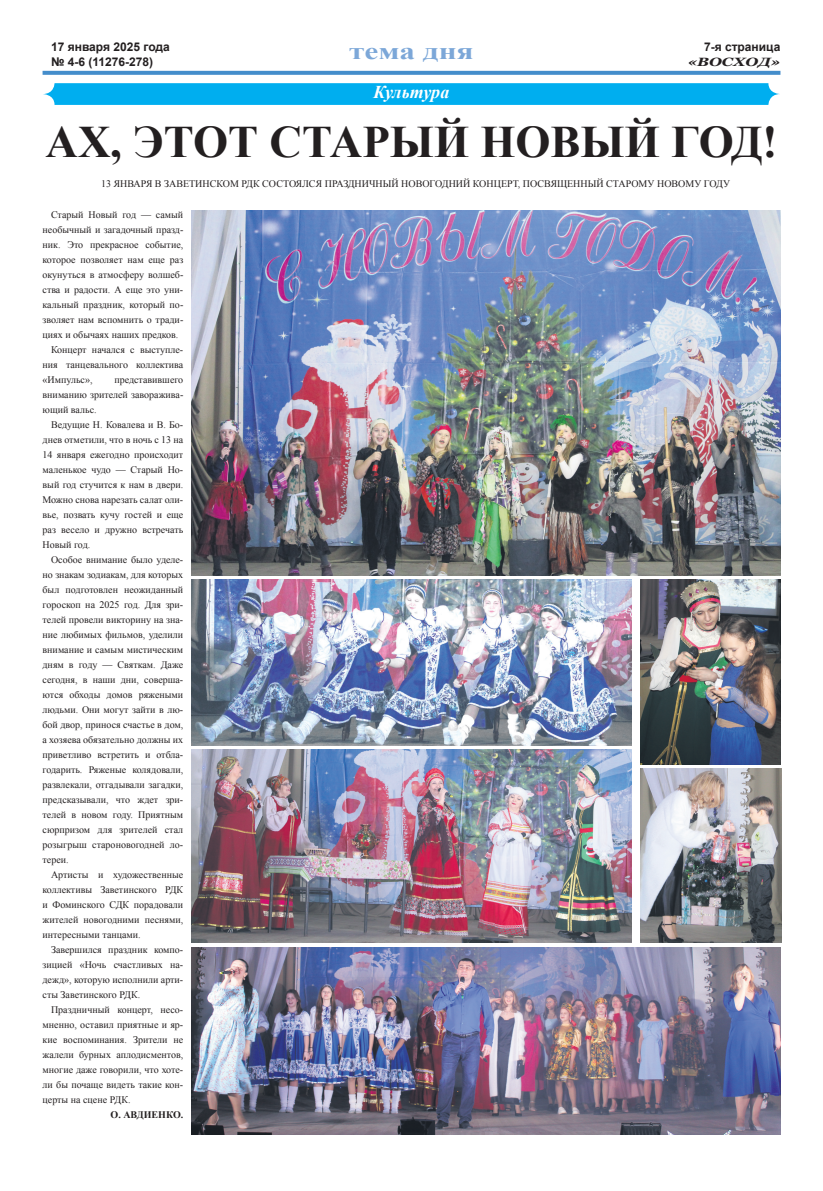
<style>
.page{position:relative;width:823px;height:1191px;background:#fff}
.page>*{position:absolute;margin:0;border:0;box-sizing:border-box;transform-origin:0 0}
.t1{font:700 45px "Times New Roman";color:#231f20}
.t2{font:700 24px "Times New Roman";color:#7ca7d8;scale:1.3 1}
.t3{font:italic 700 18px "Times New Roman";letter-spacing:-.015em;color:#fff}
.t4{font:700 12px/14.4px "Arial";color:#231f20}
.t5{font:italic 700 12px "Georgia";color:#231f20;scale:1.3 1}
.t6{font:10px/15px "Times New Roman";color:#231f20;text-align:justify}
.t7{font:700 10px "Times New Roman";color:#231f20}
</style>
<div class="page">
<svg style="left:43px;top:83px;width:737px;height:22px;background:#09b0ef"></svg>
<svg style="left:43px;top:71px;width:737px;height:4px;background:#4c91cd"></svg>
<img style="left:192px;top:211px;width:588px;height:365px">
<img style="left:192px;top:579px;width:438px;height:167px">
<img style="left:192px;top:749px;width:438px;height:193px">
<img style="left:192px;top:947px;width:588px;height:187px">
<img style="left:640px;top:579px;width:140px;height:185px">
<img style="left:640px;top:768px;width:140px;height:174px">
<p class="t4" style="left:51px;top:40px;width:120px">17 января 2025 года № 4-6 (11276-278)</p>
<p class="t4" style="left:703px;top:40px;width:78px">7-я страница</p>
<h2 class="t2" style="left:349px;top:34px;width:97px">тема дня</h2>
<p class="t5" style="left:687px;top:55px;width:73px">«ВОСХОД»</p>
<h3 class="t3" style="left:373px;top:80px;width:77px">Культура</h3>
<h1 class="t1" style="left:46px;top:111px;width:733px">Ах, этот Старый Новый год!</h1>
<p class="t6" style="left:101px;top:176px;width:20px">13 января</p>
<p class="t6" style="left:155px;top:176px;width:23px">в Заветинском</p>
<p class="t6" style="left:241px;top:176px;width:29px">РДК состоялся</p>
<p class="t6" style="left:324px;top:176px;width:8px">праздничн</p>
<p class="t6" style="left:382px;top:176px;width:27px">ый новогодни</p>
<p class="t6" style="left:463px;top:176px;width:18px">й концерт</p>
<p class="t6" style="left:517px;top:176px;width:13px">, посвя</p>
<p class="t6" style="left:556px;top:176px;width:18px">щенн</p>
<p class="t6" style="left:587px;top:176px;width:33px">ый Старому</p>
<p class="t6" style="left:656px;top:176px;width:16px">Новому</p>
<p class="t6" style="left:703px;top:176px;width:8px">году</p>
<p class="t6" style="left:51px;top:207px;width:134px">Старый Новый год — самый</p>
<p class="t6" style="left:43px;top:222px;width:142px">необычный и загадочный празд-</p>
<p class="t6" style="left:43px;top:237px;width:142px">ник. Это прекрасное событие,</p>
<p class="t6" style="left:43px;top:252px;width:142px">которое позволяет нам еще раз</p>
<p class="t6" style="left:43px;top:267px;width:142px">окунуться в атмосферу волшеб-</p>
<p class="t6" style="left:43px;top:282px;width:142px">ства и радости. А еще это уни-</p>
<p class="t6" style="left:43px;top:297px;width:142px">кальный праздник, который по-</p>
<p class="t6" style="left:43px;top:312px;width:142px">зволяет нам вспомнить о тради-</p>
<p class="t6" style="left:43px;top:327px;width:137px">циях и обычаях наших предков.</p>
<p class="t6" style="left:51px;top:342px;width:134px">Концерт начался с выступле-</p>
<p class="t6" style="left:43px;top:357px;width:142px">ния танцевального коллектива</p>
<p class="t6" style="left:43px;top:372px;width:51px">«Импульс»,</p>
<p class="t6" style="left:43px;top:372px;width:142px;text-indent:72px">представившего вниманию зрителей заворажива&shy;ющий вальс.</p>
<p class="t6" style="left:43px;top:417px;width:142px;text-indent:8px">Ведущие Н. Ковалева и В. Бо&shy;днев отметили, что в ночь с 13 на 14 января ежегодно происходит маленькое чудо — Старый Но&shy;вый год стучится к нам в двери.<br>Можно снова нарезать салат оли&shy;вье, позвать кучу гостей и еще раз весело и дружно встречать Новый год.</p>
<p class="t6" style="left:43px;top:552px;width:142px;text-indent:9px">Особое внимание было уделе&shy;но знакам зодиакам, для которых был подготовлен неожиданный гороскоп на 2025 год. Для зри&shy;телей провели викторину на зна&shy;ние любимых фильмов, уделили внимание и самым мистическим дням в году — Святкам. Даже сегодня, в наши дни, соверша&shy;ются обходы домов ряжеными людьми. Они могут зайти в лю&shy;бой двор, принося счастье в дом, а хозяева обязательно должны их приветливо встретить и отбла&shy;годарить. Ряженые колядовали, развлекали, отгадывали загадки, предсказывали, что ждет зри&shy;телей в новом году. Приятным сюрпризом для зрителей стал розыгрыш староновогодней ло&shy;тереи.</p>
<p class="t6" style="left:43px;top:867px;width:142px;text-indent:8px">Артисты и художественные коллективы Заветинского РДК и Фоминского СДК порадовали жителей новогодними песнями, интересными танцами.</p>
<p class="t6" style="left:43px;top:942px;width:142px;text-indent:8px">Завершился праздник компо&shy;зицией «Ночь счастливых на&shy;дежд», которую исполнили арти&shy;сты Заветинского РДК.</p>
<p class="t6" style="left:43px;top:1002px;width:142px;text-indent:8px">Праздничный концерт, несо&shy;мненно, оставил приятные и яр&shy;кие воспоминания. Зрители не жалели бурных аплодисментов, многие даже говорили, что хоте&shy;ли бы почаще видеть такие кон&shy;церты на сцене РДК.</p>
<p class="t7" style="left:110px;top:1107px;width:74px">О. Авдиенко.</p>
</div>
